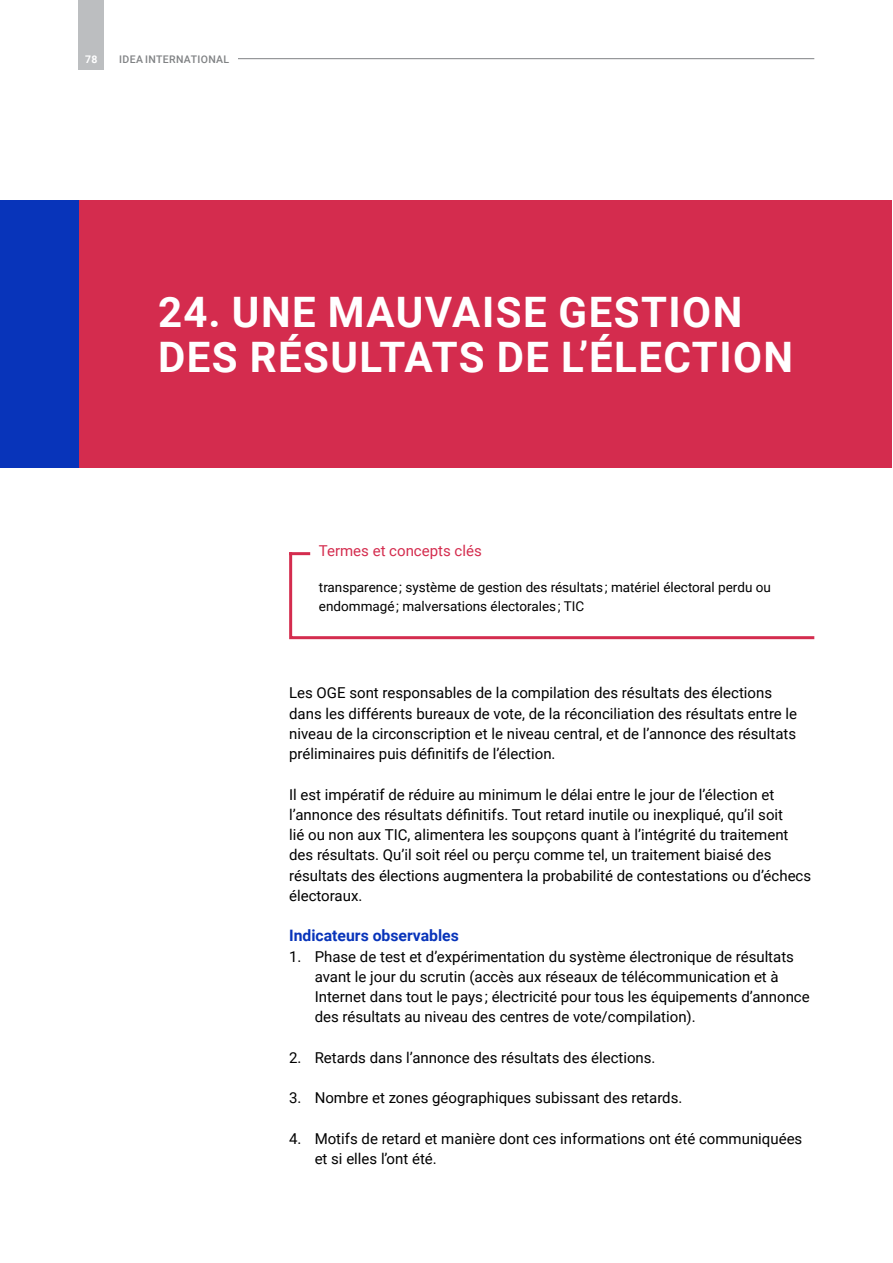
<style>
.page{position:relative;width:893px;height:1263px;background:#fff}
.page>*{position:absolute;margin:0;border:0;box-sizing:border-box;transform-origin:0 0}
.Chapter_divider_title_white{font:700 42px/45px "Roboto";letter-spacing:.035em;color:#fff}
.Heading_3{font:700 15.75px "Roboto";color:#0834ba}
.Body{font:15px/20.2px "Roboto";color:#000}
.Figure_box_table_title{font:15px "Roboto";color:#d42c4e}
.Box_text{font:13.5px/18.8px "Roboto";color:#000}
.t1{font:500 10.5px "Roboto";letter-spacing:.035em;color:#808284}
.t2{font:700 10.5px "Roboto";color:#fff}
</style>
<div class="page">
<div style="left:77px;top:200px;width:814px;height:268px;background:#d42c4e"></div>
<div style="left:0;top:200px;width:79px;height:268px;background:#0834ba"></div>
<svg style="left:289px;top:552px;width:526px;height:88px"></svg>
<hr style="left:289px;top:552px;width:21px;height:3px;background:#d42c4e">
<hr style="left:119px;top:58px;width:695px;height:1px;background:#808284">
<div style="left:79px;top:0;width:25px;height:70px;background:#bcbec0"></div>
<div style="left:119px;top:55px;width:119px;height:8px;background:#fff"></div>
<p class="t2" style="left:85px;top:52px;width:14px">78</p>
<p class="t1" style="left:119px;top:52px;width:112px">IDEA INTERNATIONAL</p>
<p class="Chapter_divider_title_white" style="left:158px;top:288px;width:637px">24. UNE MAUVAISE GESTION<br>DES RÉSULTATS DE L’ÉLECTION</p>
<p class="Figure_box_table_title" style="left:319px;top:541px;width:164px">Termes et concepts clés</p>
<p class="Box_text" style="left:319px;top:577px;width:453px">transparence ; système de gestion des résultats ; matériel électoral perdu ou endommagé ; malversations électorales ; TIC</p>
<p class="Body" style="left:289px;top:682px;width:509px">Les OGE sont responsables de la compilation des résultats des élections dans les différents bureaux de vote, de la réconciliation des résultats entre le niveau de la circonscription et le niveau central, et de l’annonce des résultats préliminaires puis définitifs de l’élection.</p>
<p class="Body" style="left:289px;top:783px;width:524px">Il est impératif de réduire au minimum le délai entre le jour de l’élection et l’annonce des résultats définitifs. Tout retard inutile ou inexpliqué, qu’il soit<br>lié ou non aux TIC, alimentera les soupçons quant à l’intégrité du traitement des résultats. Qu’il soit réel ou perçu comme tel, un traitement biaisé des résultats des élections augmentera la probabilité de contestations ou d’échecs électoraux.</p>
<p class="Heading_3" style="left:289px;top:925px;width:171px">Indicateurs observables</p>
<p class="Body" style="left:315px;top:945px;width:497px;text-indent:-26px">1. Phase de test et d’expérimentation du système électronique de résultats avant le jour du scrutin (accès aux réseaux de télécommunication et à Internet dans tout le pays ; électricité pour tous les équipements d’annonce des résultats au niveau des centres de vote/compilation).</p>
<p class="Body" style="left:289px;top:1047px;width:368px">2. Retards dans l’annonce des résultats des élections.</p>
<p class="Body" style="left:289px;top:1087px;width:395px">3. Nombre et zones géographiques subissant des retards.</p>
<p class="Body" style="left:315px;top:1128px;width:489px;text-indent:-26px">4. Motifs de retard et manière dont ces informations ont été communiquées et si elles l’ont été.</p>
</div>
